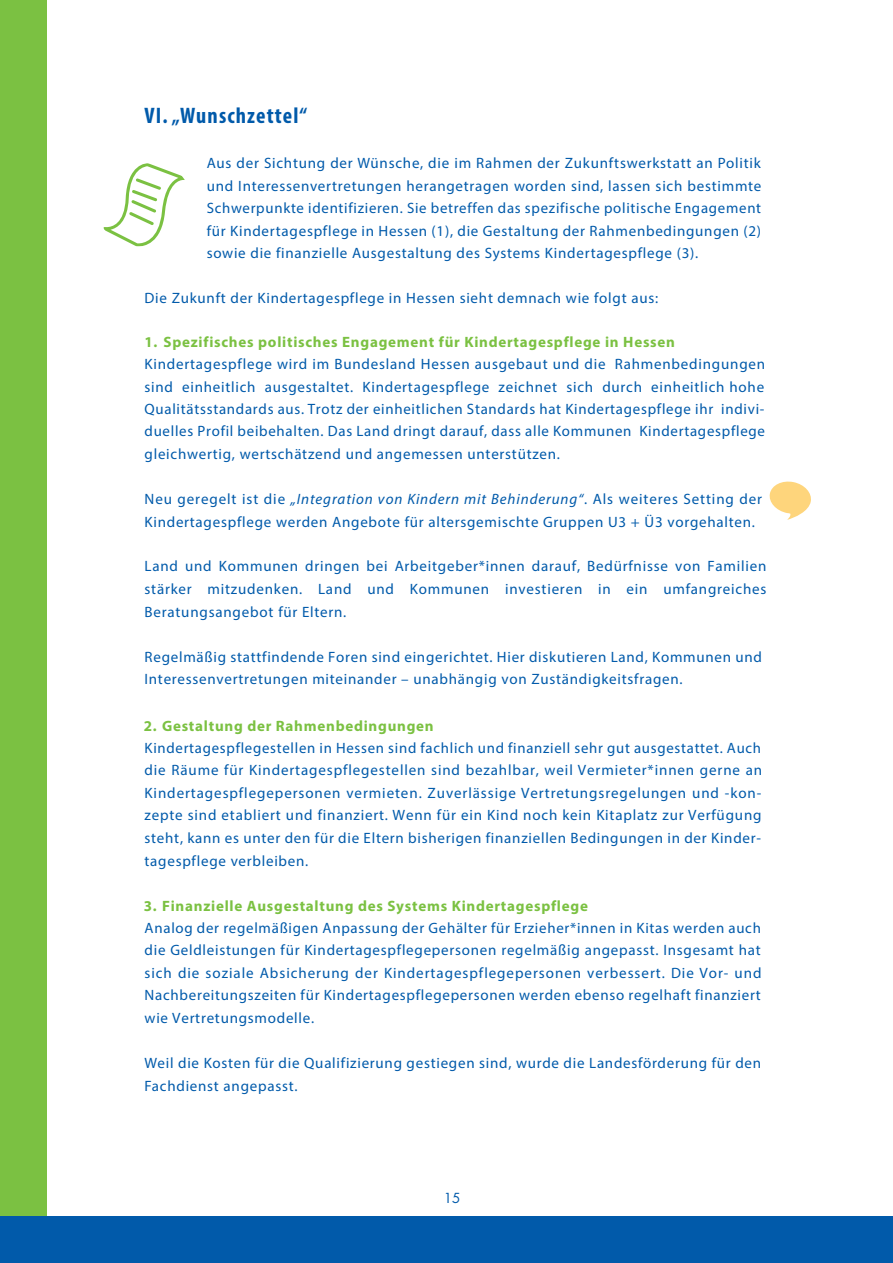
<style>
.page{position:relative;width:893px;height:1263px;background:#fff}
.page>*{position:absolute;margin:0;border:0;box-sizing:border-box;transform-origin:0 0}
.t1{font:700 condensed 22.5px "Myriad Pro";letter-spacing:.05em;color:#015aaa}
.t2{font:15px/22.5px "Myriad Pro";letter-spacing:.05em;color:#015aaa;text-align:justify}
.t3{font:700 15px "Myriad Pro";letter-spacing:.05em;color:#7bc142}
.t4{font:13.5px "Futura";color:#015aaa}
.s1{font-style:italic}
</style>
<div class="page">
<svg style="left:103px;top:163px;width:82px;height:83px"></svg>
<svg style="left:769px;top:481px;width:42px;height:39px"></svg>
<div style="left:0;top:0;width:47px;height:1220px;background:#7bc142"></div>
<div style="left:0;top:1216px;width:893px;height:47px;background:#015aaa"></div>
<h1 class="t1" style="left:145px;top:102px;width:164px">VI. „Wunschzettel“</h1>
<p class="t2" style="left:207px;top:152px;width:556px">Aus der Sichtung der Wünsche, die im Rahmen der Zukunftswerkstatt an Politik und Interessenvertretungen herangetragen worden sind, lassen sich bestimmte Schwerpunkte identifizieren. Sie betreffen das spezifische politische Engagement für Kindertagespflege in Hessen (1), die Gestaltung der Rahmenbedingungen (2) sowie die finanzielle Ausgestaltung des Systems Kindertagespflege (3).</p>
<p class="t2" style="left:145px;top:287px;width:515px">Die Zukunft der Kindertagespflege in Hessen sieht demnach wie folgt aus:</p>
<p class="t3" style="left:145px;top:332px;width:532px">1. Spezifisches politisches Engagement für Kindertagespflege in Hessen</p>
<p class="t2" style="left:145px;top:353px;width:622px">Kindertagespflege wird im Bundesland Hessen ausgebaut und die Rahmenbedingungen sind einheitlich ausgestaltet. Kindertagespflege zeichnet sich durch einheitlich hohe Qualitätsstandards aus. Trotz der einheitlichen Standards hat Kindertagespflege ihr indivi&shy;duelles Profil beibehalten. Das Land dringt darauf, dass alle Kommunen Kindertagespflege gleichwertig, wertschätzend und angemessen unterstützen.</p>
<p class="t2" style="left:145px;top:488px;width:619px">Neu geregelt ist die <span class="s1">„Integration von Kindern mit Behinderung“</span>. Als weiteres Setting der<br>Kindertagespflege werden Angebote für altersgemischte Gruppen U3 + Ü3 vorgehalten.</p>
<p class="t2" style="left:145px;top:554px;width:623px">Land und Kommunen dringen bei Arbeitgeber*innen darauf, Bedürfnisse von Familien stärker mitzudenken. Land und Kommunen investieren in ein umfangreiches Beratungsangebot für Eltern.</p>
<p class="t2" style="left:145px;top:645px;width:619px">Regelmäßig stattfindende Foren sind eingerichtet. Hier diskutieren Land, Kommunen und<br>Interessenvertretungen miteinander – unabhängig von Zuständigkeitsfragen.</p>
<p class="t3" style="left:144px;top:716px;width:291px">2. Gestaltung der Rahmenbedingungen</p>
<p class="t2" style="left:145px;top:736px;width:619px">Kindertagespflegestellen in Hessen sind fachlich und finanziell sehr gut ausgestattet. Auch die Räume für Kindertagespflegestellen sind bezahlbar, weil Vermieter*innen gerne an Kindertagespflegepersonen vermieten. Zuverlässige Vertretungsregelungen und -kon&shy;zepte sind etabliert und finanziert. Wenn für ein Kind noch kein Kitaplatz zur Verfügung steht, kann es unter den für die Eltern bisherigen finanziellen Bedingungen in der Kinder&shy;tagespflege verbleiben.</p>
<p class="t3" style="left:144px;top:896px;width:446px">3. Finanzielle Ausgestaltung des Systems Kindertagespflege</p>
<p class="t2" style="left:145px;top:916px;width:618px">Analog der regelmäßigen Anpassung der Gehälter für Erzieher*innen in Kitas werden auch die Geldleistungen für Kindertagespflegepersonen regelmäßig angepasst. Insgesamt hat sich die soziale Absicherung der Kindertagespflegepersonen verbessert. Die Vor- und Nachbereitungszeiten für Kindertagespflegepersonen werden ebenso regelhaft finanziert wie Vertretungsmodelle.</p>
<p class="t2" style="left:145px;top:1052px;width:618px">Weil die Kosten für die Qualifizierung gestiegen sind, wurde die Landesförderung für den<br>Fachdienst angepasst.</p>
<p class="t4" style="left:444px;top:1189px;width:18px">15</p>
</div>
